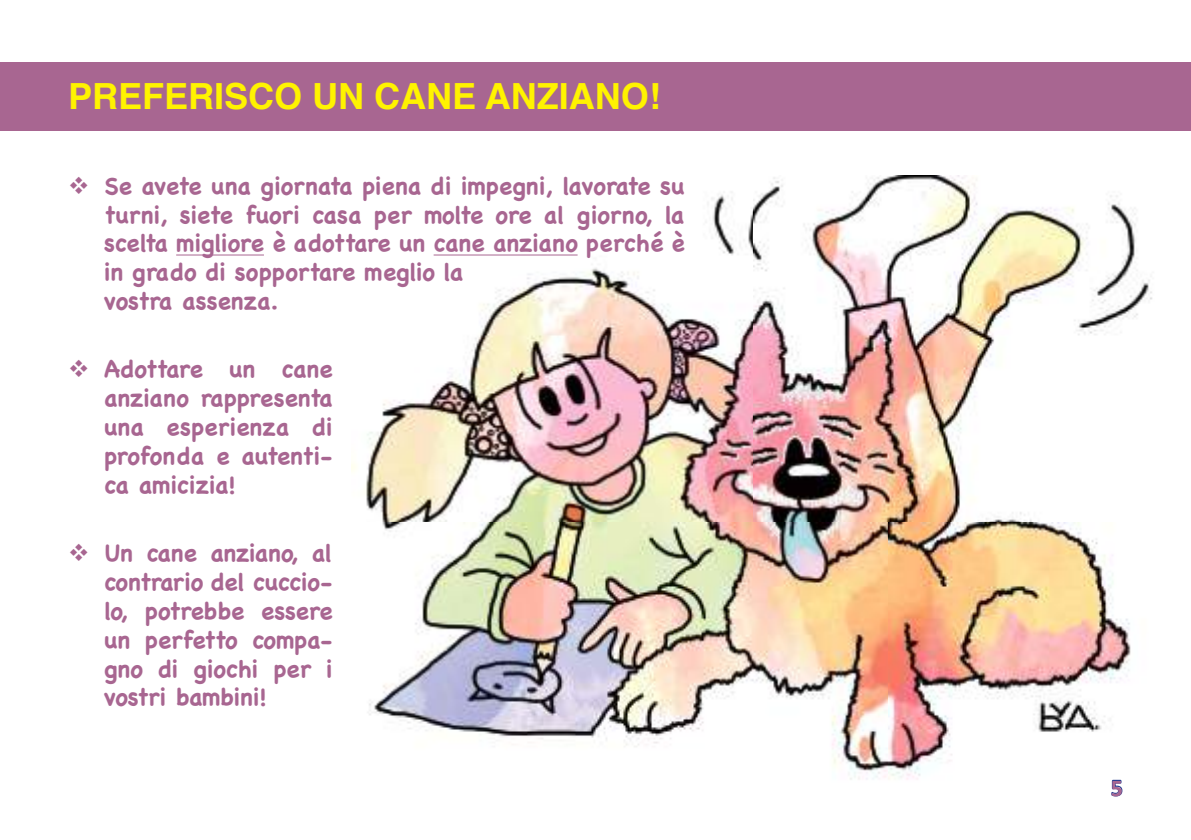
<style>
.page{position:relative;width:1191px;height:840px;background:#fff}
.page>*{position:absolute;margin:0;border:0;box-sizing:border-box;transform-origin:0 0}
.t1{font:700 36px "Helvetica";color:#fff300}
.t2{font:700 24px/28.8px "Chalkboard";color:#a86691;text-align:justify}
.t3{font:700 24px "Calibri";color:#a86691}
</style>
<div class="page">
<img style="left:351px;top:176px;width:801px;height:621px">
<hr style="left:176px;top:254px;width:88px;height:1px;background:#a86691">
<hr style="left:433px;top:254px;width:144px;height:1px;background:#a86691">
<div style="left:0;top:62px;width:1191px;height:68px;background:#a86691"></div>
<svg style="left:1110px;top:778px;width:13px;height:18px"></svg>
<h1 class="t1" style="left:68px;top:68px;width:594px">PREFERISCO UN CANE ANZIANO!</h1>
<p class="t2" style="left:104px;top:171px;width:582px;text-indent:-36px">❖ Se avete una giornata piena di impegni, lavorate su turni, siete fuori casa per molte ore al giorno, la scelta migliore è adottare un cane anziano perché è</p>
<p class="t2" style="left:104px;top:258px;width:360px">in grado di sopportare meglio la vostra assenza.</p>
<p class="t2" style="left:104px;top:354px;width:230px;text-indent:-36px">❖ Adottare un cane anziano rappresenta una esperienza di profonda e autenti&shy;ca amicizia!</p>
<p class="t2" style="left:104px;top:538px;width:230px;text-indent:-36px">❖ Un cane anziano, al contrario del cuccio&shy;lo, potrebbe essere un perfetto compa&shy;gno di giochi per i vostri bambini!</p>
<p class="t3" style="left:1110px;top:771px;width:14px">5</p>
</div>
